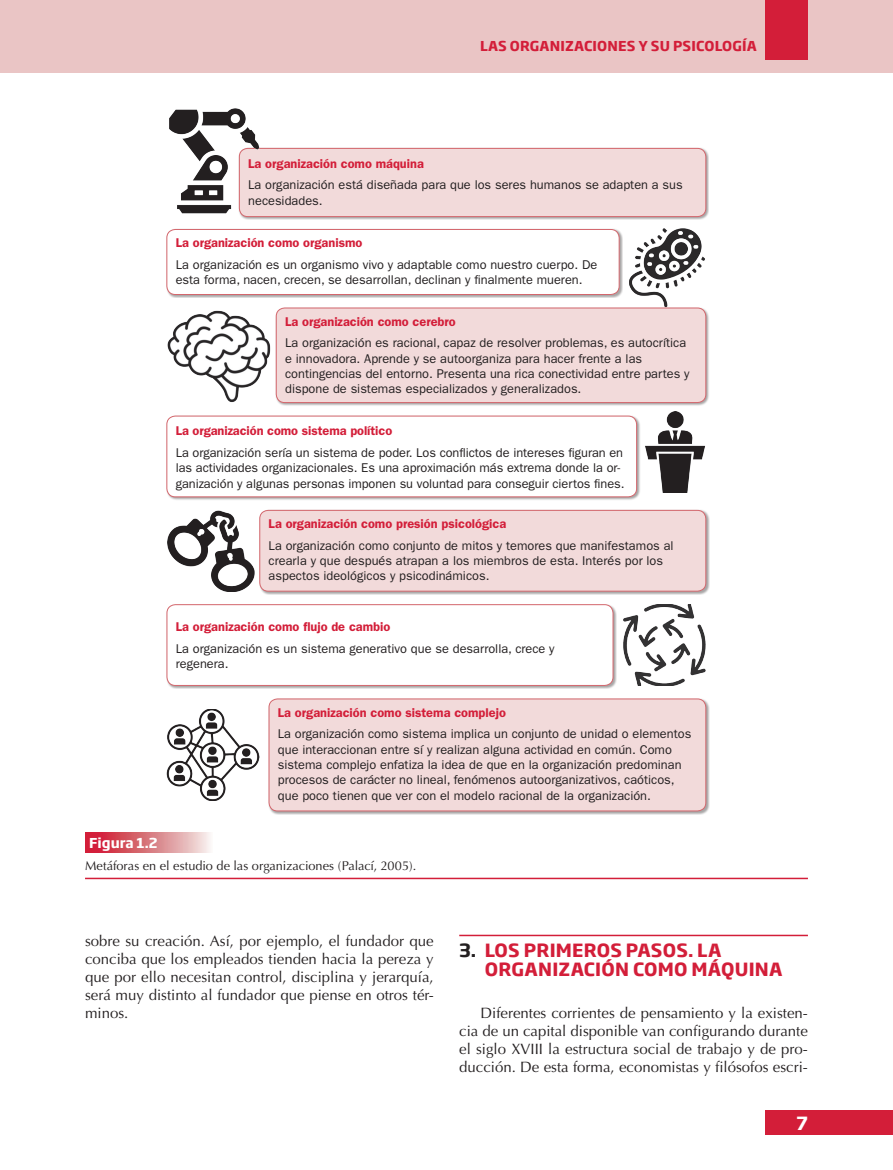
<style>
.page{position:relative;width:893px;height:1170px;background:#fff}
.page>*{position:absolute;margin:0;border:0;box-sizing:border-box;transform-origin:0 0}
.t1{font:700 18px/18px "Soho Gothic Pro";letter-spacing:.015em;color:#d31e39}
.t2{font:700 18px "Soho Gothic Pro";color:#fff}
.t3{font:15px/18px "Optima";color:#231f20;text-align:justify}
.t4{font:700 13.5px "Soho Gothic Pro";letter-spacing:.015em;color:#d31e39}
.t5{font:700 13.5px "Soho Gothic Pro";color:#fff}
.t6{font:12.75px/15.3px "ITC Franklin Gothic Std";color:#231f20}
.t7{font:600 12.75px "ITC Franklin Gothic Std";color:#d31e39}
.t8{font:12.75px "Optima";letter-spacing:-.005em;color:#231f20}
.s1{color:#231f20}
</style>
<div class="page">
<div style="left:0;top:0;width:893px;height:72px;background:#eac5c5"></div>
<div style="left:765px;top:1109px;width:128px;height:25px;background:#d31e39"></div>
<div style="left:765px;top:0;width:43px;height:60px;background:#d31e39"></div>
<div style="left:238px;top:147px;width:471px;height:73px;background:#231f20;opacity:.4"></div>
<div style="left:239px;top:148px;width:467px;height:68px;background:#f2dada;border-radius:9px"></div>
<div style="left:239px;top:148px;width:467px;height:69px;border:1px solid #d4676d;border-radius:9px"></div>
<img style="left:169px;top:108px;width:109px;height:109px">
<div style="left:166px;top:228px;width:457px;height:70px;background:#231f20;opacity:.4"></div>
<div style="left:167px;top:229px;width:452px;height:65px;background:#fff;border-radius:9px"></div>
<div style="left:166px;top:229px;width:453px;height:66px;border:1px solid #d4676d;border-radius:9px"></div>
<img style="left:629px;top:228px;width:76px;height:79px">
<div style="left:275px;top:307px;width:434px;height:99px;background:#231f20;opacity:.4"></div>
<div style="left:276px;top:308px;width:430px;height:94px;background:#f2dada;border-radius:9px"></div>
<div style="left:276px;top:307px;width:430px;height:96px;border:1px solid #d4676d;border-radius:9px"></div>
<img style="left:167px;top:310px;width:104px;height:92px">
<div style="left:166px;top:415px;width:474px;height:85px;background:#231f20;opacity:.4"></div>
<div style="left:167px;top:416px;width:470px;height:81px;background:#fff;border-radius:9px"></div>
<div style="left:166px;top:415px;width:471px;height:82px;border:1px solid #d4676d;border-radius:9px"></div>
<img style="left:645px;top:411px;width:60px;height:82px">
<div style="left:259px;top:509px;width:451px;height:85px;background:#231f20;opacity:.4"></div>
<div style="left:260px;top:510px;width:446px;height:81px;background:#f2dada;border-radius:9px"></div>
<div style="left:259px;top:510px;width:447px;height:81px;border:1px solid #d4676d;border-radius:9px"></div>
<img style="left:168px;top:510px;width:86px;height:81px">
<div style="left:166px;top:603px;width:451px;height:86px;background:#231f20;opacity:.4"></div>
<div style="left:167px;top:604px;width:446px;height:81px;background:#fff;border-radius:9px"></div>
<div style="left:167px;top:604px;width:446px;height:81px;border:1px solid #d4676d;border-radius:9px"></div>
<img style="left:623px;top:604px;width:83px;height:81px">
<div style="left:268px;top:698px;width:441px;height:116px;background:#231f20;opacity:.4"></div>
<div style="left:269px;top:699px;width:437px;height:111px;background:#f2dada;border-radius:9px"></div>
<div style="left:269px;top:698px;width:437px;height:113px;border:1px solid #d4676d;border-radius:9px"></div>
<img style="left:166px;top:709px;width:93px;height:91px">
<svg style="left:85px;top:832px;width:125px;height:20px;background:#dc7882"></svg>
<hr style="left:85px;top:877px;width:723px;height:2px;background:#d31e39">
<hr style="left:459px;top:934px;width:349px;height:2px;background:#d31e39">
<p class="t4" style="left:480px;top:35px;width:278px">LAS ORGANIZACIONES Y SU PSICOLOGÍA</p>
<p class="t7" style="left:248px;top:156px;width:177px">La organización como máquina</p>
<p class="t6" style="left:248px;top:177px;width:436px">La organización está diseñada para que los seres humanos se adapten a sus necesidades.</p>
<p class="t7" style="left:176px;top:235px;width:188px">La organización como organismo</p>
<p class="t6" style="left:176px;top:257px;width:423px">La organización es un organismo vivo y adaptable como nuestro cuerpo. De esta forma, nacen, crecen, se desarrollan, declinan y finalmente mueren.</p>
<p class="t7" style="left:285px;top:314px;width:172px">La organización como cerebro</p>
<p class="t6" style="left:285px;top:335px;width:406px">La organización es racional, capaz de resolver problemas, es autocrítica e innovadora. Aprende y se autoorganiza para hacer frente a las contingencias del entorno. Presenta una rica conectividad entre partes y dispone de sistemas especializados y generalizados.</p>
<p class="t7" style="left:176px;top:423px;width:218px">La organización como sistema político</p>
<p class="t6" style="left:176px;top:445px;width:450px">La organización sería un sistema de poder. Los conflictos de intereses figuran en las actividades organizacionales. Es una aproximación más extrema donde la or&shy;ganización y algunas personas imponen su voluntad para conseguir ciertos fines.</p>
<p class="t7" style="left:269px;top:516px;width:239px">La organización como presión psicológica</p>
<p class="t6" style="left:269px;top:537px;width:406px">La organización como conjunto de mitos y temores que manifestamos al crearla y que después atrapan a los miembros de esta. Interés por los aspectos ideológicos y psicodinámicos.</p>
<p class="t7" style="left:176px;top:619px;width:216px">La organización como flujo de cambio</p>
<p class="t6" style="left:176px;top:640px;width:380px">La organización es un sistema generativo que se desarrolla, crece y regenera.</p>
<p class="t7" style="left:278px;top:704px;width:229px">La organización como sistema complejo</p>
<p class="t6" style="left:278px;top:726px;width:415px">La organización como sistema implica un conjunto de unidad o elementos que interaccionan entre sí y realizan alguna actividad en común. Como sistema complejo enfatiza la idea de que en la organización predominan procesos de carácter no lineal, fenómenos autoorganizativos, caóticos, que poco tienen que ver con el modelo racional de la organización.</p>
<p class="t5" style="left:89px;top:831px;width:70px">Figura 1.2</p>
<p class="t8" style="left:85px;top:858px;width:333px">Metáforas en el estudio de las organizaciones (Palací, 2005).</p>
<p class="t3" style="left:85px;top:931px;width:350px">sobre su creación. Así, por ejemplo, el fundador que conciba que los empleados tienden hacia la pereza y que por ello necesitan control, disciplina y jerarquía, será muy distinto al fundador que piense en otros tér&shy;minos.</p>
<h1 class="t1" style="left:485px;top:940px;width:299px;text-indent:-26px"><span class="s1">3.</span> LOS PRIMEROS PASOS. LA<br>ORGANIZACIÓN COMO MÁQUINA</h1>
<p class="t3" style="left:459px;top:1003px;width:350px;text-indent:21px">Diferentes corrientes de pensamiento y la existen&shy;cia de un capital disponible van configurando durante el siglo XVIII la estructura social de trabajo y de pro&shy;ducción. De esta forma, economistas y filósofos escri-</p>
<h1 class="t2" style="left:796px;top:1108px;width:13px">7</h1>
</div>
